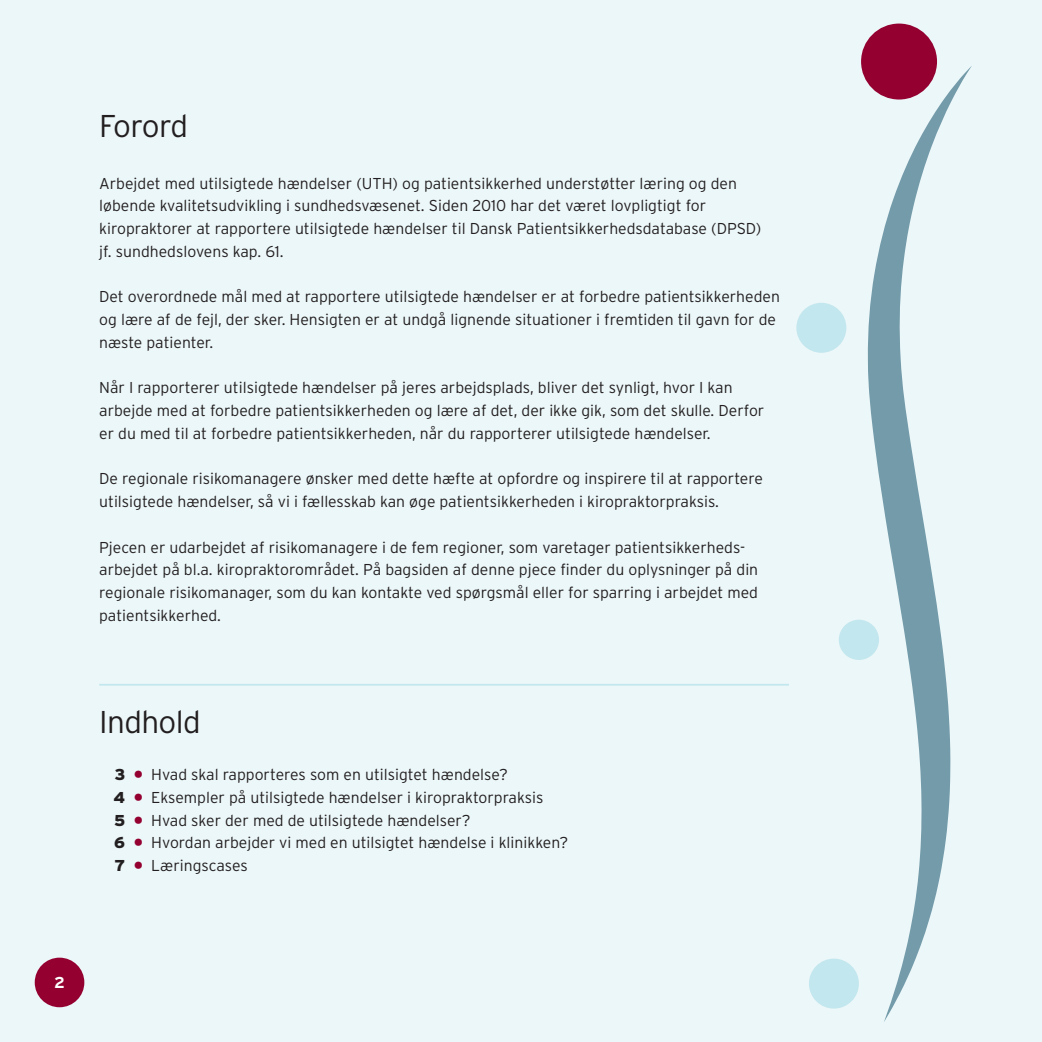
<style>
.page{position:relative;width:1042px;height:1042px;background:#ecf7f9}
.page>*{position:absolute;margin:0;border:0;box-sizing:border-box;transform-origin:0 0}
.t1{font:300 31.5px "Interstate";letter-spacing:-.02em;color:#231f20}
.t2{font:300 15.75px/22.8px "Interstate";color:#231f20}
.t3{font:700 15.75px "Interstate";color:#fff}
.s1{font-weight:900}
.s2{font-weight:900;color:#940130}
</style>
<div class="page">
<div style="left:35px;top:957px;width:49px;height:50px;background:#940130;border-radius:50%"></div>
<svg style="left:867px;top:66px;width:105px;height:956px"></svg>
<div style="left:861px;top:24px;width:76px;height:76px;background:#940130;border-radius:50%"></div>
<div style="left:796px;top:303px;width:50px;height:50px;background:#c3e7ee;border-radius:50%"></div>
<div style="left:839px;top:620px;width:40px;height:40px;background:#c3e7ee;border-radius:50%"></div>
<div style="left:809px;top:958px;width:50px;height:50px;background:#c3e7ee;border-radius:50%"></div>
<hr style="left:99px;top:684px;width:690px;height:1px;background:#c3e7ee">
<h1 class="t1" style="left:99px;top:109px;width:90px">Forord</h1>
<p class="t2" style="left:99px;top:172px;width:664px">Arbejdet med utilsigtede hændelser (UTH) og patientsikkerhed understøtter læring og den løbende kvalitetsudvikling i sundhedsvæsenet. Siden 2010 har det været lovpligtigt for kiropraktorer at rapportere utilsigtede hændelser til Dansk Patientsikkerhedsdatabase (DPSD) jf. sundhedslovens kap. 61.</p>
<p class="t2" style="left:99px;top:285px;width:682px">Det overordnede mål med at rapportere utilsigtede hændelser er at forbedre patientsikkerheden og lære af de fejl, der sker. Hensigten er at undgå lignende situationer i fremtiden til gavn for de næste patienter.</p>
<p class="t2" style="left:99px;top:376px;width:666px">Når I rapporterer utilsigtede hændelser på jeres arbejdsplads, bliver det synligt, hvor I kan arbejde med at forbedre patientsikkerheden og lære af det, der ikke gik, som det skulle. Derfor er du med til at forbedre patientsikkerheden, når du rapporterer utilsigtede hændelser.</p>
<p class="t2" style="left:99px;top:467px;width:665px">De regionale risikomanagere ønsker med dette hæfte at opfordre og inspirere til at rapportere utilsigtede hændelser, så vi i fællesskab kan øge patientsikkerheden i kiropraktorpraksis.</p>
<p class="t2" style="left:99px;top:535px;width:660px">Pjecen er udarbejdet af risikomanagere i de fem regioner, som varetager patientsikkerheds&shy;arbejdet på bl.a. kiropraktorområdet. På bagsiden af denne pjece finder du oplysninger på din regionale risikomanager, som du kan kontakte ved spørgsmål eller for sparring i arbejdet med patientsikkerhed.</p>
<h1 class="t1" style="left:99px;top:704px;width:103px">Indhold</h1>
<p class="t2" style="left:114px;top:763px;width:456px"><span class="s1">3</span> <span class="s2">•</span> Hvad skal rapporteres som en utilsigtet hændelse?<br><span class="s1">4</span> <span class="s2">•</span> Eksempler på utilsigtede hændelser i kiropraktorpraksis<br><span class="s1">5</span> <span class="s2">•</span> Hvad sker der med de utilsigtede hændelser?<br><span class="s1">6</span> <span class="s2">•</span> Hvordan arbejder vi med en utilsigtet hændelse i klinikken?<br><span class="s1">7</span> <span class="s2">•</span> Læringscases</p>
<p class="t3" style="left:54px;top:973px;width:12px">2</p>
</div>
